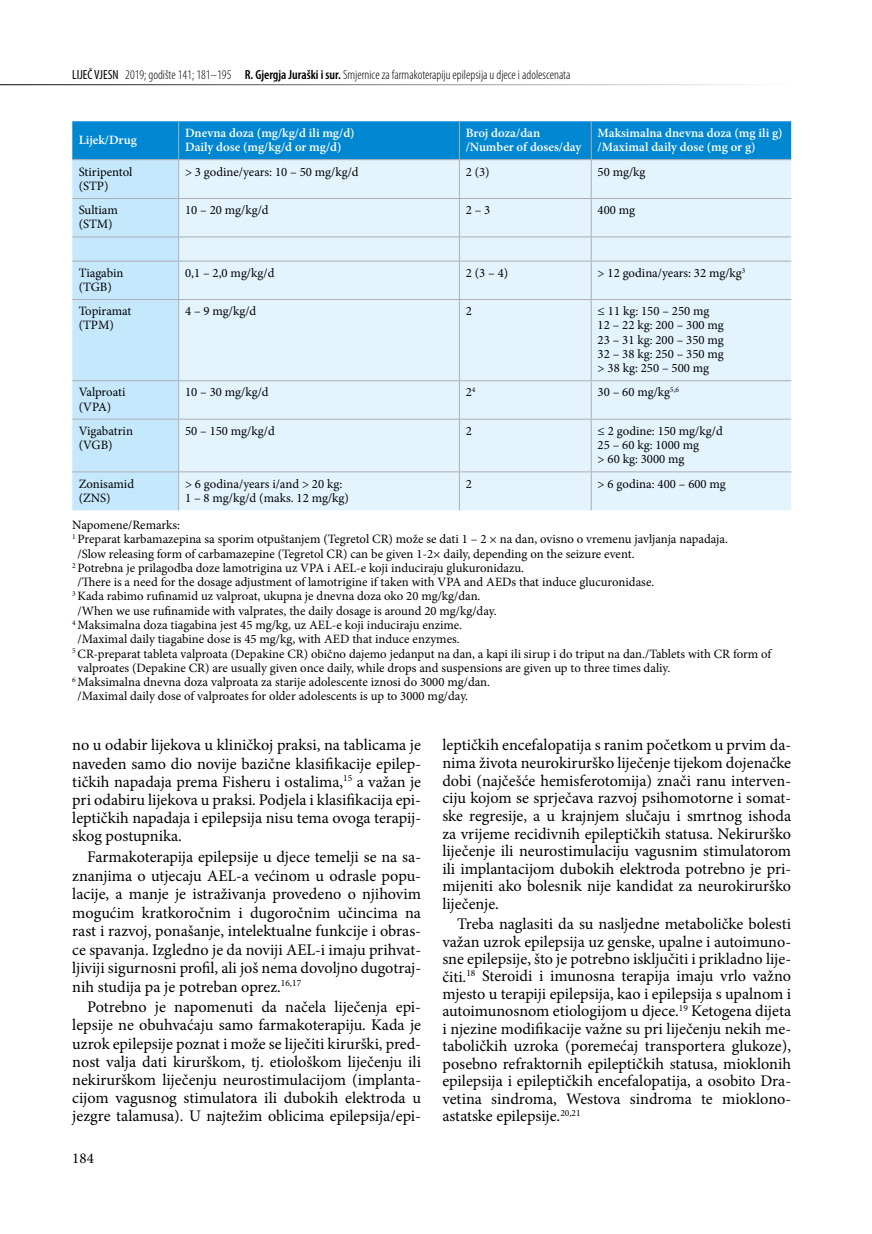
<style>
.page{position:relative;width:872px;height:1234px;background:#fff}
.page>*{position:absolute;margin:0;border:0;box-sizing:border-box;transform-origin:0 0}
.t1{font:16.2px/18.1px "Minion Pro";color:#000;text-align:justify}
.t2{font:15px "Minion Pro";color:#000}
.t3{font:300 condensed 13.2px "Myriad Pro";color:#000}
.t4{font:12.75px/14.2px "Minion Pro";color:#000}
.t5{font:600 12.75px/14.2px "Minion Pro";color:#fff}
.s1{font-weight:400}
.s2{font-weight:600}
</style>
<div class="page">
<hr style="left:0;top:84px;width:791px;height:1px;background:#000">
<svg style="left:72px;top:121px;width:719px;height:389px;background:#c8e6f7"></svg>
<hr style="left:72px;top:261px;width:107px;height:1px;background:#adaeb1">
<hr style="left:179px;top:261px;width:280px;height:1px;background:#adaeb1">
<hr style="left:178px;top:261px;width:1px;height:38px;background:#adaeb1">
<hr style="left:459px;top:261px;width:132px;height:1px;background:#adaeb1">
<hr style="left:459px;top:261px;width:1px;height:38px;background:#adaeb1">
<hr style="left:591px;top:261px;width:200px;height:1px;background:#adaeb1">
<hr style="left:591px;top:261px;width:1px;height:38px;background:#adaeb1">
<hr style="left:72px;top:299px;width:107px;height:1px;background:#adaeb1">
<hr style="left:179px;top:299px;width:280px;height:1px;background:#adaeb1">
<hr style="left:178px;top:300px;width:1px;height:80px;background:#adaeb1">
<hr style="left:459px;top:299px;width:132px;height:1px;background:#adaeb1">
<hr style="left:459px;top:300px;width:1px;height:80px;background:#adaeb1">
<hr style="left:591px;top:299px;width:200px;height:1px;background:#adaeb1">
<hr style="left:591px;top:300px;width:1px;height:80px;background:#adaeb1">
<hr style="left:72px;top:380px;width:107px;height:1px;background:#adaeb1">
<hr style="left:179px;top:380px;width:280px;height:1px;background:#adaeb1">
<hr style="left:178px;top:381px;width:1px;height:37px;background:#adaeb1">
<hr style="left:459px;top:380px;width:132px;height:1px;background:#adaeb1">
<hr style="left:459px;top:381px;width:1px;height:37px;background:#adaeb1">
<hr style="left:591px;top:380px;width:200px;height:1px;background:#adaeb1">
<hr style="left:591px;top:381px;width:1px;height:37px;background:#adaeb1">
<hr style="left:72px;top:418px;width:107px;height:1px;background:#adaeb1">
<hr style="left:179px;top:418px;width:280px;height:1px;background:#adaeb1">
<hr style="left:178px;top:419px;width:1px;height:52px;background:#adaeb1">
<hr style="left:459px;top:418px;width:132px;height:1px;background:#adaeb1">
<hr style="left:459px;top:419px;width:1px;height:52px;background:#adaeb1">
<hr style="left:591px;top:418px;width:200px;height:1px;background:#adaeb1">
<hr style="left:591px;top:419px;width:1px;height:52px;background:#adaeb1">
<hr style="left:72px;top:471px;width:107px;height:1px;background:#adaeb1">
<hr style="left:179px;top:471px;width:280px;height:1px;background:#adaeb1">
<hr style="left:178px;top:472px;width:1px;height:38px;background:#adaeb1">
<hr style="left:459px;top:471px;width:132px;height:1px;background:#adaeb1">
<hr style="left:459px;top:472px;width:1px;height:38px;background:#adaeb1">
<hr style="left:591px;top:471px;width:200px;height:1px;background:#adaeb1">
<hr style="left:591px;top:472px;width:1px;height:38px;background:#adaeb1">
<p class="t3" style="left:72px;top:67px;width:500px"><span class="s1">LIJEČ VJESN</span> 2019; godište 141; 181–195 <span class="s2">R. Gjergja Juraški i sur.</span> Smjernice za farmakoterapiju epilepsija u djece i adolescenata</p>
<p class="t5" style="left:79px;top:133px;width:60px">Lijek/Drug</p>
<p class="t5" style="left:185px;top:126px;width:171px">Dnevna doza (mg/kg/d ili mg/d)<br>Daily dose (mg/kg/d or mg/d)</p>
<p class="t5" style="left:466px;top:126px;width:117px">Broj doza/dan /Number of doses/day</p>
<p class="t5" style="left:597px;top:126px;width:187px">Maksimalna dnevna doza (mg ili g) /Maximal daily dose (mg or g)</p>
<p class="t4" style="left:79px;top:164px;width:55px">Stiripentol (STP)</p>
<p class="t4" style="left:185px;top:164px;width:175px">&gt; 3 godine/years: 10 – 50 mg/kg/d</p>
<p class="t4" style="left:466px;top:164px;width:25px">2 (3)</p>
<p class="t4" style="left:597px;top:164px;width:49px">50 mg/kg</p>
<p class="t4" style="left:79px;top:203px;width:41px">Sultiam (STM)</p>
<p class="t4" style="left:185px;top:203px;width:85px">10 – 20 mg/kg/d</p>
<p class="t4" style="left:466px;top:203px;width:26px">2 – 3</p>
<p class="t4" style="left:597px;top:203px;width:39px">400 mg</p>
<p class="t4" style="left:79px;top:265px;width:46px">Tiagabin (TGB)</p>
<p class="t4" style="left:185px;top:265px;width:91px">0,1 – 2,0 mg/kg/d</p>
<p class="t4" style="left:466px;top:265px;width:44px">2 (3 – 4)</p>
<p class="t4" style="left:597px;top:265px;width:149px">&gt; 12 godina/years: 32 mg/kg<sup>3</sup></p>
<p class="t4" style="left:79px;top:304px;width:54px">Topiramat (TPM)</p>
<p class="t4" style="left:185px;top:304px;width:73px">4 – 9 mg/kg/d</p>
<p class="t4" style="left:466px;top:304px;width:8px">2</p>
<p class="t4" style="left:597px;top:304px;width:128px">≤ 11 kg: 150 – 250 mg<br>12 – 22 kg: 200 – 300 mg<br>23 – 31 kg: 200 – 350 mg<br>32 – 38 kg: 250 – 350 mg &gt; 38 kg: 250 – 500 mg</p>
<p class="t4" style="left:79px;top:385px;width:48px">Valproati (VPA)</p>
<p class="t4" style="left:185px;top:385px;width:85px">10 – 30 mg/kg/d</p>
<p class="t4" style="left:466px;top:385px;width:11px">2<sup>4</sup></p>
<p class="t4" style="left:597px;top:385px;width:83px">30 – 60 mg/kg<sup>5,6</sup></p>
<p class="t4" style="left:79px;top:423px;width:56px">Vigabatrin (VGB)</p>
<p class="t4" style="left:185px;top:423px;width:91px">50 – 150 mg/kg/d</p>
<p class="t4" style="left:466px;top:423px;width:8px">2</p>
<p class="t4" style="left:597px;top:423px;width:127px">≤ 2 godine: 150 mg/kg/d<br>25 – 60 kg: 1000 mg<br>&gt; 60 kg: 3000 mg</p>
<p class="t4" style="left:79px;top:476px;width:57px">Zonisamid (ZNS)</p>
<p class="t4" style="left:185px;top:476px;width:165px">&gt; 6 godina/years i/and &gt; 20 kg:<br>1 – 8 mg/kg/d (maks. 12 mg/kg)</p>
<p class="t4" style="left:466px;top:476px;width:8px">2</p>
<p class="t4" style="left:597px;top:476px;width:130px">&gt; 6 godina: 400 – 600 mg</p>
<p class="t4" style="left:72px;top:518px;width:109px">Napomene/Remarks:</p>
<p class="t4" style="left:72px;top:532px;width:657px"><sup>1</sup> Preparat karbamazepina sa sporim otpuštanjem (Tegretol CR) može se dati 1 – 2 × na dan, ovisno o vremenu javljanja napadaja.</p>
<p class="t4" style="left:78px;top:546px;width:558px">/Slow releasing form of carbamazepine (Tegretol CR) can be given 1-2× daily, depending on the seizure event.</p>
<p class="t4" style="left:72px;top:560px;width:453px"><sup>2</sup> Potrebna je prilagodba doze lamotrigina uz VPA i AEL-e koji induciraju glukuronidazu.</p>
<p class="t4" style="left:78px;top:575px;width:578px">/There is a need for the dosage adjustment of lamotrigine if taken with VPA and AEDs that induce glucuronidase.</p>
<p class="t4" style="left:72px;top:589px;width:410px"><sup>3</sup> Kada rabimo rufinamid uz valproat, ukupna je dnevna doza oko 20 mg/kg/dan.</p>
<p class="t4" style="left:78px;top:603px;width:420px">/When we use rufinamide with valprates, the daily dosage is around 20 mg/kg/day.</p>
<p class="t4" style="left:72px;top:617px;width:391px"><sup>4</sup> Maksimalna doza tiagabina jest 45 mg/kg, uz AEL-e koji induciraju enzime.</p>
<p class="t4" style="left:78px;top:632px;width:383px">/Maximal daily tiagabine dose is 45 mg/kg, with AED that induce enzymes.</p>
<p class="t4" style="left:72px;top:646px;width:700px"><sup>5</sup> CR-preparat tableta valproata (Depakine CR) obično dajemo jedanput na dan, a kapi ili sirup i do triput na dan./Tablets with CR form of</p>
<p class="t4" style="left:78px;top:660px;width:594px">valproates (Depakine CR) are usually given once daily, while drops and suspensions are given up to three times daliy.</p>
<p class="t4" style="left:72px;top:674px;width:419px"><sup>6</sup> Maksimalna dnevna doza valproata za starije adolescente iznosi do 3000 mg/dan.</p>
<p class="t4" style="left:78px;top:689px;width:392px">/Maximal daily dose of valproates for older adolescents is up to 3000 mg/day.</p>
<p class="t1" style="left:72px;top:736px;width:350px">no u odabir lijekova u kliničkoj praksi, na tablicama je naveden samo dio novije bazične klasifikacije epilep&shy;tičkih napadaja prema Fisheru i ostalima,<sup>15</sup> a važan je pri odabiru lijekova u praksi. Podjela i klasifikacija epi&shy;leptičkih napadaja i epilepsija nisu tema ovoga terapij&shy;skog postupnika.</p>
<p class="t1" style="left:72px;top:847px;width:350px;text-indent:15px">Farmakoterapija epilepsije u djece temelji se na sa&shy;znanjima o utjecaju AEL-a većinom u odrasle popu&shy;lacije, a manje je istraživanja provedeno o njihovim mogućim kratkoročnim i dugoročnim učincima na rast i razvoj, ponašanje, intelektualne funkcije i obras&shy;ce spavanja. Izgledno je da noviji AEL-i imaju prihvat&shy;ljiviji sigurnosni profil, ali još nema dovoljno dugotraj&shy;nih studija pa je potreban oprez.<sup>16,17</sup></p>
<p class="t1" style="left:72px;top:997px;width:350px;text-indent:15px">Potrebno je napomenuti da načela liječenja epi&shy;lepsije ne obuhvaćaju samo farmakoterapiju. Kada je uzrok epilepsije poznat i može se liječiti kirurški, pred&shy;nost valja dati kirurškom, tj. etiološkom liječenju ili nekirurškom liječenju neurostimulacijom (implanta&shy;cijom vagusnog stimulatora ili dubokih elektroda u jezgre talamusa). U najtežim oblicima epilepsija/epi-</p>
<p class="t2" style="left:72px;top:1147px;width:23px">184</p>
<p class="t1" style="left:442px;top:736px;width:350px;line-height:17.5px">leptičkih encefalopatija s ranim početkom u prvim da&shy;nima života neurokirurško liječenje tijekom dojenačke dobi (najčešće hemisferotomija) znači ranu interven&shy;ciju kojom se sprječava razvoj psihomotorne i somat&shy;ske regresije, a u krajnjem slučaju i smrtnog ishoda za vrijeme recidivnih epileptičkih statusa. Nekirurško liječenje ili neurostimulaciju vagusnim stimulatorom ili implantacijom dubokih elektroda potrebno je pri&shy;mijeniti ako bolesnik nije kandidat za neurokirurško liječenje.</p>
<p class="t1" style="left:442px;top:915px;width:350px;line-height:17.4px;text-indent:15px">Treba naglasiti da su nasljedne metaboličke bolesti važan uzrok epilepsija uz genske, upalne i autoimuno&shy;sne epilepsije, što je potrebno isključiti i prikladno lije&shy;čiti.<sup>18</sup> Steroidi i imunosna terapija imaju vrlo važno mjesto u terapiji epilepsija, kao i epilepsija s upalnom i autoimunosnom etiologijom u djece.<sup>19</sup> Ketogena dijeta i njezine modifikacije važne su pri liječenju nekih me&shy;taboličkih uzroka (poremećaj transportera glukoze), posebno refraktornih epileptičkih statusa, mioklonih epilepsija i epileptičkih encefalopatija, a osobito Dra&shy;vetina sindroma, Westova sindroma te mioklono&shy;astatske epilepsije.<sup>20,21</sup></p>
</div>
